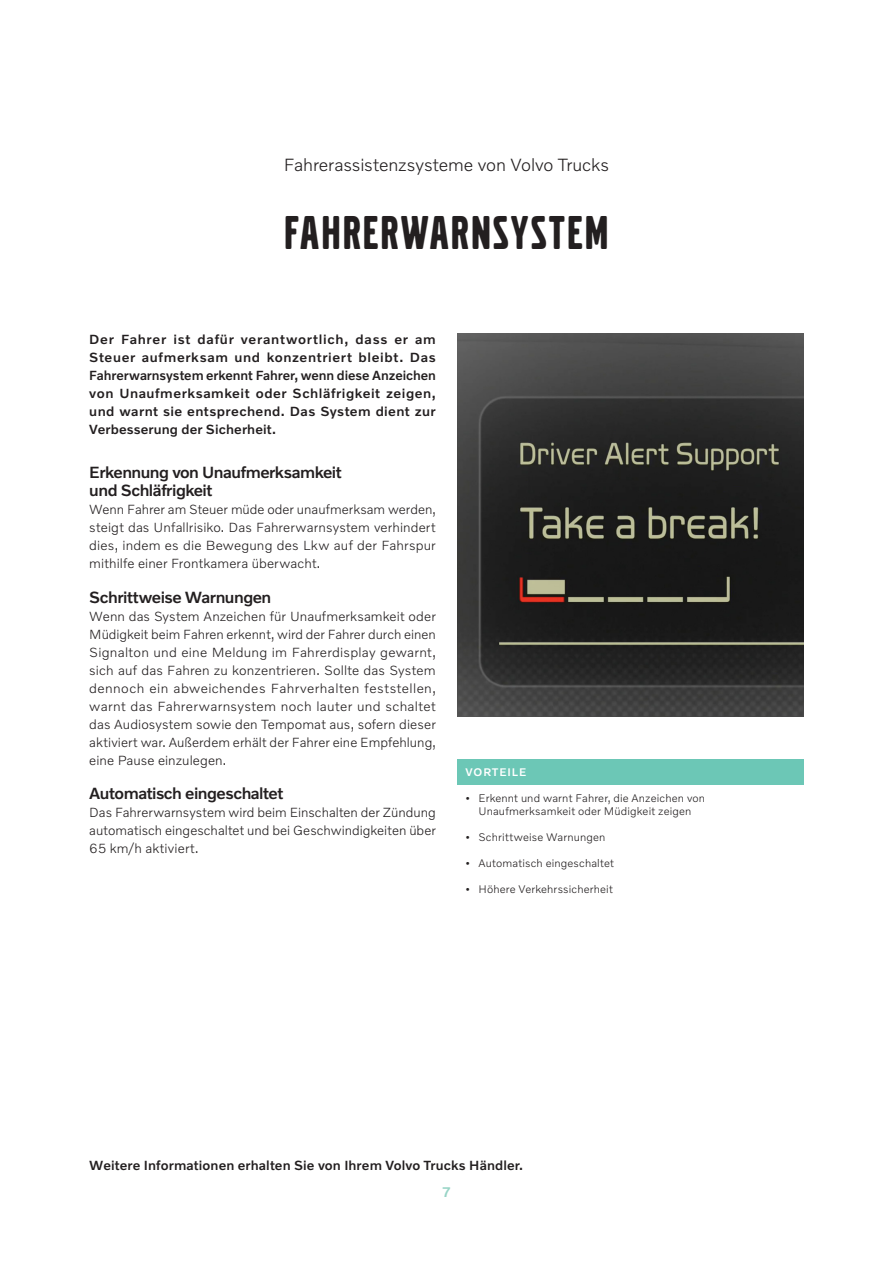
<style>
.page{position:relative;width:893px;height:1263px;background:#fff}
.page>*{position:absolute;margin:0;border:0;box-sizing:border-box;transform-origin:0 0}
.Broad_header{font:49.5px "Volvo Broad Pro";letter-spacing:.055em;color:#231f20}
.Sub_header{font:300 18px "Volvo Novum";letter-spacing:-.005em;color:#231f20}
.Subheader{font:500 16.5px/18.1px "Volvo Novum";letter-spacing:-.03em;color:#231f20}
.Page_no{font:500 14.25px "Volvo Novum";color:#98d4c6}
.Bread{font:300 13.5px/18px "Volvo Novum";letter-spacing:.005em;color:#231f20;text-align:justify}
.Preamble{font:500 13.5px/18px "Volvo Novum";letter-spacing:.01em;color:#231f20;text-align:justify}
.Bread-2{font:500 13.5px "Volvo Novum";letter-spacing:.01em;color:#231f20}
.t1{font:300 11.25px/13.5px "Volvo Novum";letter-spacing:.015em;color:#231f20;text-align:center}
.Header_03{font:500 11.25px "Volvo Novum";letter-spacing:.075em;color:#fff}
</style>
<div class="page">
<div style="left:457px;top:759px;width:347px;height:25px;background:#6cc7b6"></div>
<img style="left:457px;top:334px;width:347px;height:382px">
<p class="Sub_header" style="left:284px;top:154px;width:327px">Fahrerassistenzsysteme von Volvo Trucks</p>
<p class="Broad_header" style="left:285px;top:209px;width:325px">FAHRERWARNSYSTEM</p>
<p class="Preamble" style="left:89px;top:330px;width:348px">Der Fahrer ist dafür verantwortlich, dass er am Steuer aufmerksam und konzentriert bleibt. Das Fahrerwarnsystem erkennt Fahrer, wenn diese Anzeichen von Unaufmerksamkeit oder Schläfrigkeit zeigen, und warnt sie entsprechend. Das System dient zur Verbesserung der Sicherheit.</p>
<p class="Subheader" style="left:89px;top:462px;width:254px">Erkennung von Unaufmerksamkeit und Schläfrigkeit</p>
<p class="Bread" style="left:89px;top:500px;width:348px">Wenn Fahrer am Steuer müde oder unaufmerksam werden, steigt das Unfallrisiko. Das Fahrerwarnsystem verhindert dies, indem es die Bewegung des Lkw auf der Fahrspur mithilfe einer Frontkamera überwacht.</p>
<p class="Subheader" style="left:89px;top:587px;width:184px">Schrittweise Warnungen</p>
<p class="Bread" style="left:89px;top:606px;width:348px">Wenn das System Anzeichen für Unaufmerksamkeit oder Müdigkeit beim Fahren erkennt, wird der Fahrer durch einen Signalton und eine Meldung im Fahrerdisplay gewarnt, sich auf das Fahren zu konzentrieren. Sollte das System dennoch ein abweichendes Fahrverhalten feststellen, warnt das Fahrerwarnsystem noch lauter und schaltet das Audiosystem sowie den Tempomat aus, sofern dieser aktiviert war. Außerdem erhält der Fahrer eine Empfehlung, eine Pause einzulegen.</p>
<p class="Subheader" style="left:89px;top:784px;width:196px">Automatisch eingeschaltet</p>
<p class="Bread" style="left:89px;top:803px;width:348px">Das Fahrerwarnsystem wird beim Einschalten der Zündung automatisch eingeschaltet und bei Geschwindigkeiten über 65 km/h aktiviert.</p>
<p class="Header_03" style="left:466px;top:765px;width:62px">VORTEILE</p>
<p class="t1" style="left:466px;top:791px;width:241px">• Erkennt und warnt Fahrer, die Anzeichen von<br>Unaufmerksamkeit oder Müdigkeit zeigen</p>
<p class="t1" style="left:466px;top:830px;width:141px">• Schrittweise Warnungen</p>
<p class="t1" style="left:466px;top:856px;width:150px">• Automatisch eingeschaltet</p>
<p class="t1" style="left:466px;top:882px;width:149px">• Höhere Verkehrssicherheit</p>
<p class="Bread-2" style="left:89px;top:1156px;width:435px">Weitere Informationen erhalten Sie von Ihrem Volvo Trucks Händler.</p>
<p class="Page_no" style="left:442px;top:1183px;width:10px">7</p>
</div>
